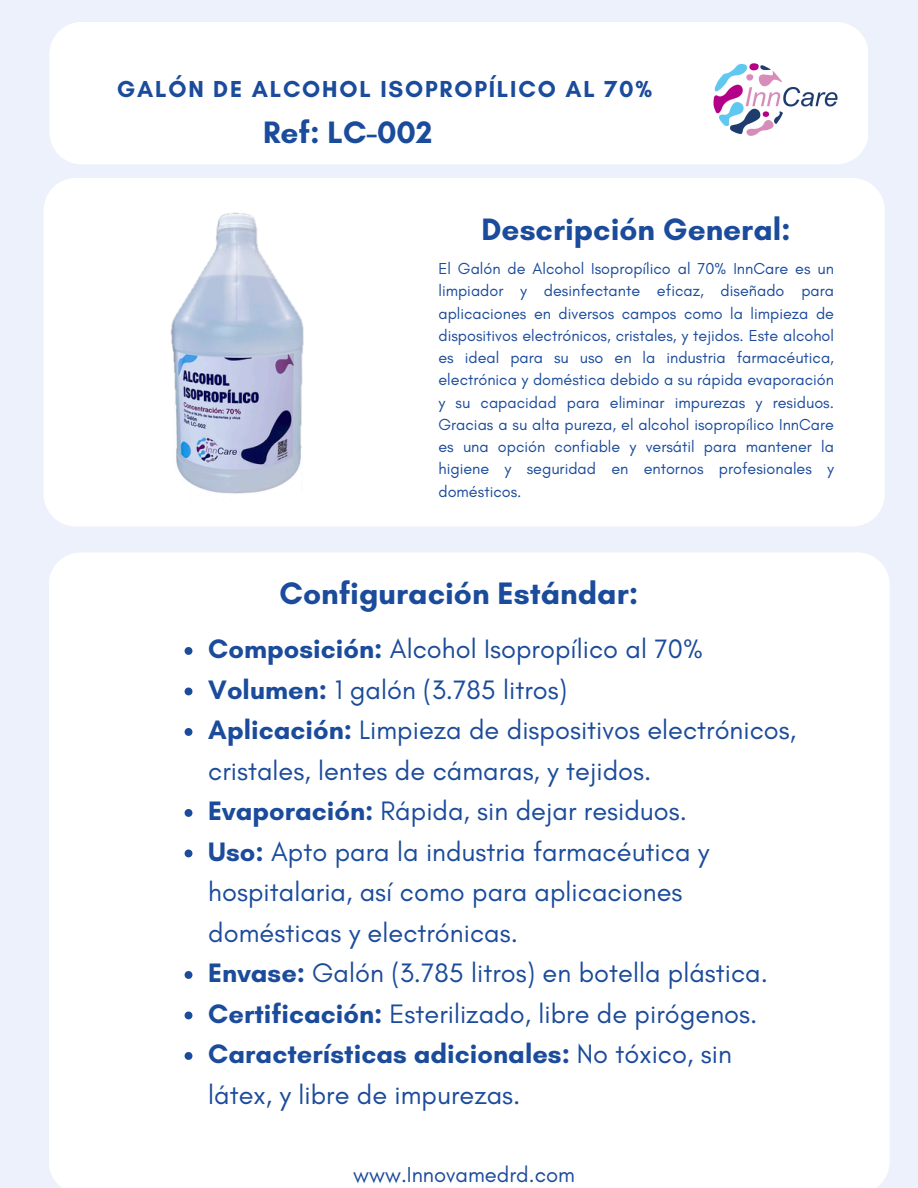
<style>
.page{position:relative;width:918px;height:1188px;background:#edf1fb}
.page>*{position:absolute;margin:0;border:0;box-sizing:border-box;transform-origin:0 0}
.t1{font:700 31.65px "Glacial Indifference";color:#1b4b9b}
.t2{font:700 31.5px "Glacial Indifference";color:#1b4b9b}
.t3{font:27.15px/40.5px "Glacial Indifference";color:#1b4b9b}
.t4{font:700 23.55px "Glacial Indifference";letter-spacing:.075em;color:#1b4b9b}
.t5{font:22.05px "Glacial Indifference";color:#1b4b9b}
.t6{font:16.2px/22.2px "Glacial Indifference";color:#1b4b9b;text-align:justify}
.s1{font-weight:700}
</style>
<div class="page">
<div style="left:49px;top:22px;width:819px;height:142px;background:#fff"></div>
<div style="left:49px;top:553px;width:841px;height:635px;background:#fff"></div>
<div style="left:44px;top:178px;width:841px;height:348px;background:#fff"></div>
<img style="left:697px;top:47px;width:148px;height:105px;border-radius:19px">
<img style="left:129px;top:198px;width:218px;height:302px">
<svg style="left:185px;top:647px;width:7px;height:8px"></svg>
<svg style="left:185px;top:688px;width:7px;height:7px"></svg>
<svg style="left:185px;top:728px;width:7px;height:8px"></svg>
<svg style="left:185px;top:809px;width:7px;height:8px"></svg>
<svg style="left:185px;top:850px;width:7px;height:7px"></svg>
<svg style="left:185px;top:971px;width:7px;height:8px"></svg>
<svg style="left:185px;top:1012px;width:7px;height:7px"></svg>
<svg style="left:185px;top:1052px;width:7px;height:8px"></svg>
<p class="t4" style="left:117px;top:74px;width:537px">GALÓN DE ALCOHOL ISOPROPÍLICO AL 70%</p>
<p class="t2" style="left:263px;top:113px;width:171px">Ref: LC-002</p>
<p class="t2" style="left:482px;top:210px;width:311px">Descripción General:</p>
<p class="t6" style="left:438px;top:257px;width:397px">El Galón de Alcohol Isopropílico al 70% InnCare es un limpiador y desinfectante eficaz, diseñado para aplicaciones en diversos campos como la limpieza de dispositivos electrónicos, cristales, y tejidos. Este alcohol es ideal para su uso en la industria farmacéutica, electrónica y doméstica debido a su rápida evaporación y su capacidad para eliminar impurezas y residuos.<br>Gracias a su alta pureza, el alcohol isopropílico InnCare es una opción confiable y versátil para mantener la higiene y seguridad en entornos profesionales y domésticos.</p>
<p class="t1" style="left:280px;top:573px;width:360px">Configuración Estándar:</p>
<h1 class="t3" style="left:208px;top:629px;width:496px"><span class="s1">Composición:</span> Alcohol Isopropílico al 70%</h1>
<p class="t3" style="left:208px;top:669px;width:360px"><span class="s1">Volumen:</span> 1 galón (3.785 litros)</p>
<p class="t3" style="left:208px;top:710px;width:589px"><span class="s1">Aplicación:</span> Limpieza de dispositivos electrónicos, cristales, lentes de cámaras, y tejidos.</p>
<h1 class="t3" style="left:208px;top:791px;width:480px"><span class="s1">Evaporación:</span> Rápida, sin dejar residuos.</h1>
<p class="t3" style="left:208px;top:831px;width:503px"><span class="s1">Uso:</span> Apto para la industria farmacéutica y hospitalaria, así como para aplicaciones domésticas y electrónicas.</p>
<h1 class="t3" style="left:208px;top:953px;width:561px"><span class="s1">Envase:</span> Galón (3.785 litros) en botella plástica.</h1>
<p class="t3" style="left:208px;top:993px;width:551px"><span class="s1">Certificación:</span> Esterilizado, libre de pirógenos.</p>
<p class="t3" style="left:208px;top:1034px;width:525px"><span class="s1">Características adicionales:</span> No tóxico, sin látex, y libre de impurezas.</p>
<p class="t5" style="left:353px;top:1161px;width:223px">www.Innovamedrd.com</p>
</div>
